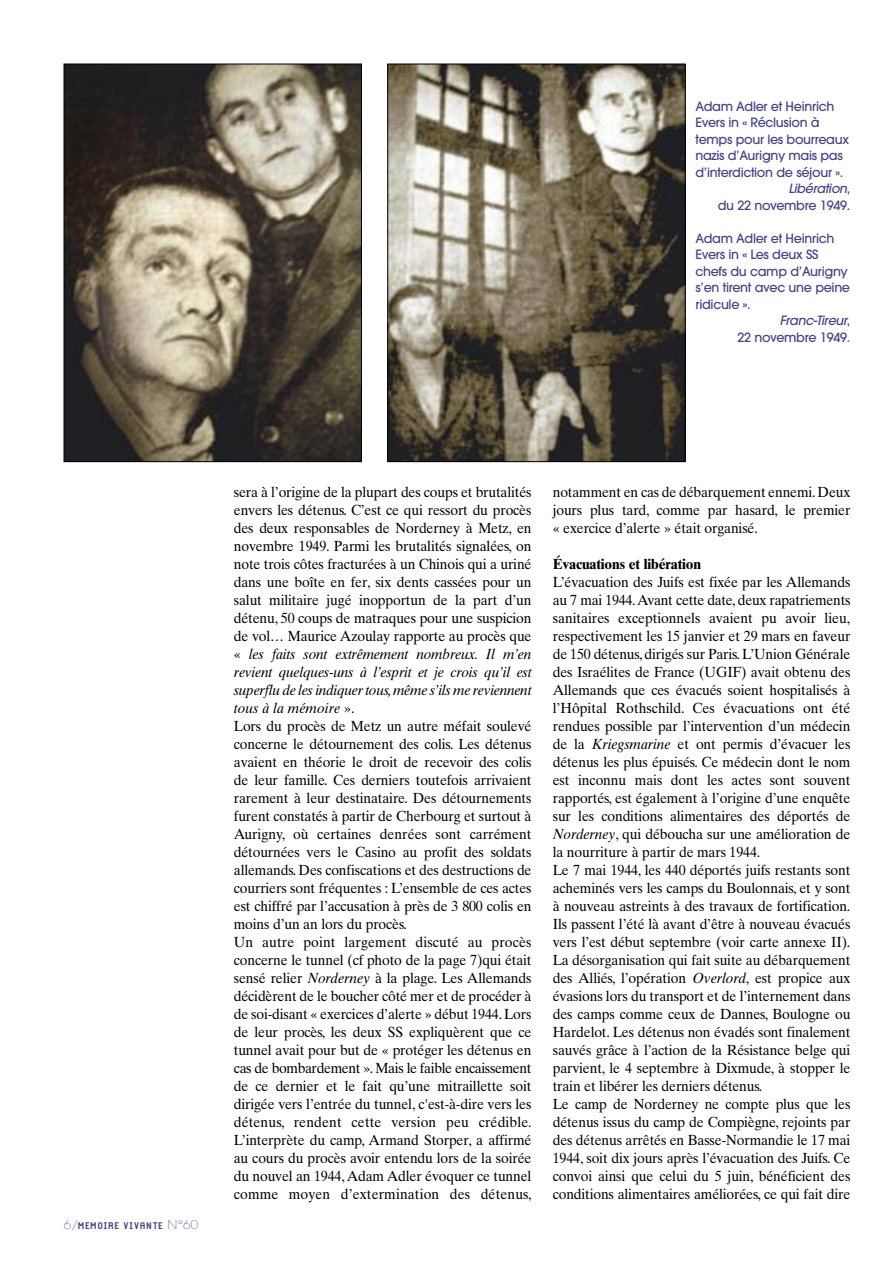
<style>
.page{position:relative;width:893px;height:1263px;background:#fff}
.page>*{position:absolute;margin:0;border:0;box-sizing:border-box;transform-origin:0 0}
.t1{font:14.7px/18px "Times Ten";letter-spacing:-.01em;color:#000;scale:.95 1}
.t2{font:700 14.7px "Times Ten";letter-spacing:-.01em;color:#000;scale:.95 1}
.t3{font:500 12.75px "Avant Garde";letter-spacing:-.025em;color:#444486}
.t4{font:italic 500 12.75px "Avant Garde";letter-spacing:-.025em;color:#444486}
.t5{font:12px "G Azole";letter-spacing:.015em;color:#444486;scale:1.12 1}
.s1{font-style:normal}
.s2{font-family:"Avant Garde";font-weight:200}
.s3{font-style:italic}
</style>
<div class="page">
<img style="left:66px;top:66px;width:294px;height:394px">
<div style="left:64px;top:64px;width:298px;height:398px;border:1px solid #000"></div>
<img style="left:389px;top:66px;width:294px;height:394px">
<div style="left:387px;top:64px;width:298px;height:398px;border:1px solid #000"></div>
<p class="t3" style="left:695px;top:101px;width:140px">Adam Adler et Heinrich</p>
<p class="t3" style="left:695px;top:118px;width:126px">Evers in « Réclusion à</p>
<p class="t3" style="left:695px;top:134px;width:155px">temps pour les bourreaux</p>
<p class="t3" style="left:695px;top:151px;width:149px">nazis d’Aurigny mais pas</p>
<p class="t3" style="left:695px;top:167px;width:149px">d’interdiction de séjour ».</p>
<p class="t4" style="left:788px;top:184px;width:64px">Libération<span class="s1">,</span></p>
<p class="t3" style="left:718px;top:200px;width:134px">du 22 novembre 1949.</p>
<p class="t3" style="left:695px;top:233px;width:140px">Adam Adler et Heinrich</p>
<p class="t3" style="left:695px;top:250px;width:125px">Evers in « Les deux SS</p>
<p class="t3" style="left:695px;top:266px;width:154px">chefs du camp d’Aurigny</p>
<p class="t3" style="left:695px;top:283px;width:156px">s’en tirent avec une peine</p>
<p class="t3" style="left:695px;top:299px;width:57px">ridicule ».</p>
<p class="t4" style="left:780px;top:316px;width:72px">Franc-Tireur<span class="s1">,</span></p>
<p class="t3" style="left:737px;top:332px;width:114px">22 novembre 1949.</p>
<p class="t5" style="left:64px;top:1218px;width:122px"><span class="s2">6/</span>MEMOIRE VIVANTE <span class="s2">N°60</span></p>
<p class="t1" style="left:234px;top:485px;width:315px">sera à l’origine de la plupart des coups et brutalités envers les détenus. C’est ce qui ressort du procès des deux responsables de Norderney à Metz, en novembre 1949. Parmi les brutalités signalées, on note trois côtes fracturées à un Chinois qui a uriné dans une boîte en fer, six dents cassées pour un salut militaire jugé inopportun de la part d’un détenu, 50 coups de matraques pour une suspicion de vol… Maurice Azoulay rapporte au procès que « <span class="s3">les faits sont extrêmement nombreux. Il m’en revient quelques-uns à l’esprit et je crois qu’il est superflu de les indiquer tous,même s’ils me reviennent tous à la mémoire</span> ».<br>Lors du procès de Metz un autre méfait soulevé concerne le détournement des colis. Les détenus avaient en théorie le droit de recevoir des colis de leur famille. Ces derniers toutefois arrivaient rarement à leur destinataire. Des détournements furent constatés à partir de Cherbourg et surtout à Aurigny, où certaines denrées sont carrément détournées vers le Casino au profit des soldats allemands. Des confiscations et des destructions de courriers sont fréquentes : L’ensemble de ces actes est chiffré par l’accusation à près de 3 800 colis en moins d’un an lors du procès.<br>Un autre point largement discuté au procès concerne le tunnel (cf photo de la page 7)qui était sensé relier <span class="s3">Norderney</span> à la plage. Les Allemands décidèrent de le boucher côté mer et de procéder à de soi-disant « exercices d’alerte » début 1944.Lors de leur procès, les deux SS expliquèrent que ce tunnel avait pour but de « protéger les détenus en cas de bombardement ». Mais le faible encaissement de ce dernier et le fait qu’une mitraillette soit dirigée vers l’entrée du tunnel, c'est-à-dire vers les détenus, rendent cette version peu crédible.<br>L’interprète du camp, Armand Storper, a affirmé au cours du procès avoir entendu lors de la soirée du nouvel an 1944,Adam Adler évoquer ce tunnel comme moyen d’extermination des détenus,</p>
<p class="t1" style="left:553px;top:485px;width:315px;text-align:justify">notamment en cas de débarquement ennemi.Deux jours plus tard, comme par hasard, le premier « exercice d’alerte » était organisé.</p>
<p class="t2" style="left:553px;top:559px;width:158px">Évacuations et libération</p>
<p class="t1" style="left:553px;top:575px;width:315px">L’évacuation des Juifs est fixée par les Allemands au 7 mai 1944.Avant cette date, deux rapatriements sanitaires exceptionnels avaient pu avoir lieu, respectivement les 15 janvier et 29 mars en faveur de 150 détenus, dirigés sur Paris. L’Union Générale des Israélites de France (UGIF) avait obtenu des Allemands que ces évacués soient hospitalisés à l’Hôpital Rothschild. Ces évacuations ont été rendues possible par l’intervention d’un médecin de la <span class="s3">Kriegsmarine</span> et ont permis d’évacuer les détenus les plus épuisés. Ce médecin dont le nom est inconnu mais dont les actes sont souvent rapportés, est également à l’origine d’une enquête sur les conditions alimentaires des déportés de <span class="s3">Norderney</span>, qui déboucha sur une amélioration de la nourriture à partir de mars 1944.<br>Le 7 mai 1944, les 440 déportés juifs restants sont acheminés vers les camps du Boulonnais, et y sont à nouveau astreints à des travaux de fortification.<br>Ils passent l’été là avant d’être à nouveau évacués vers l’est début septembre (voir carte annexe II).<br>La désorganisation qui fait suite au débarquement des Alliés, l’opération <span class="s3">Overlord</span>, est propice aux évasions lors du transport et de l’internement dans des camps comme ceux de Dannes, Boulogne ou Hardelot. Les détenus non évadés sont finalement sauvés grâce à l’action de la Résistance belge qui parvient, le 4 septembre à Dixmude, à stopper le train et libérer les derniers détenus.<br>Le camp de Norderney ne compte plus que les détenus issus du camp de Compiègne, rejoints par des détenus arrêtés en Basse-Normandie le 17 mai 1944, soit dix jours après l’évacuation des Juifs. Ce convoi ainsi que celui du 5 juin, bénéficient des conditions alimentaires améliorées, ce qui fait dire</p>
</div>
